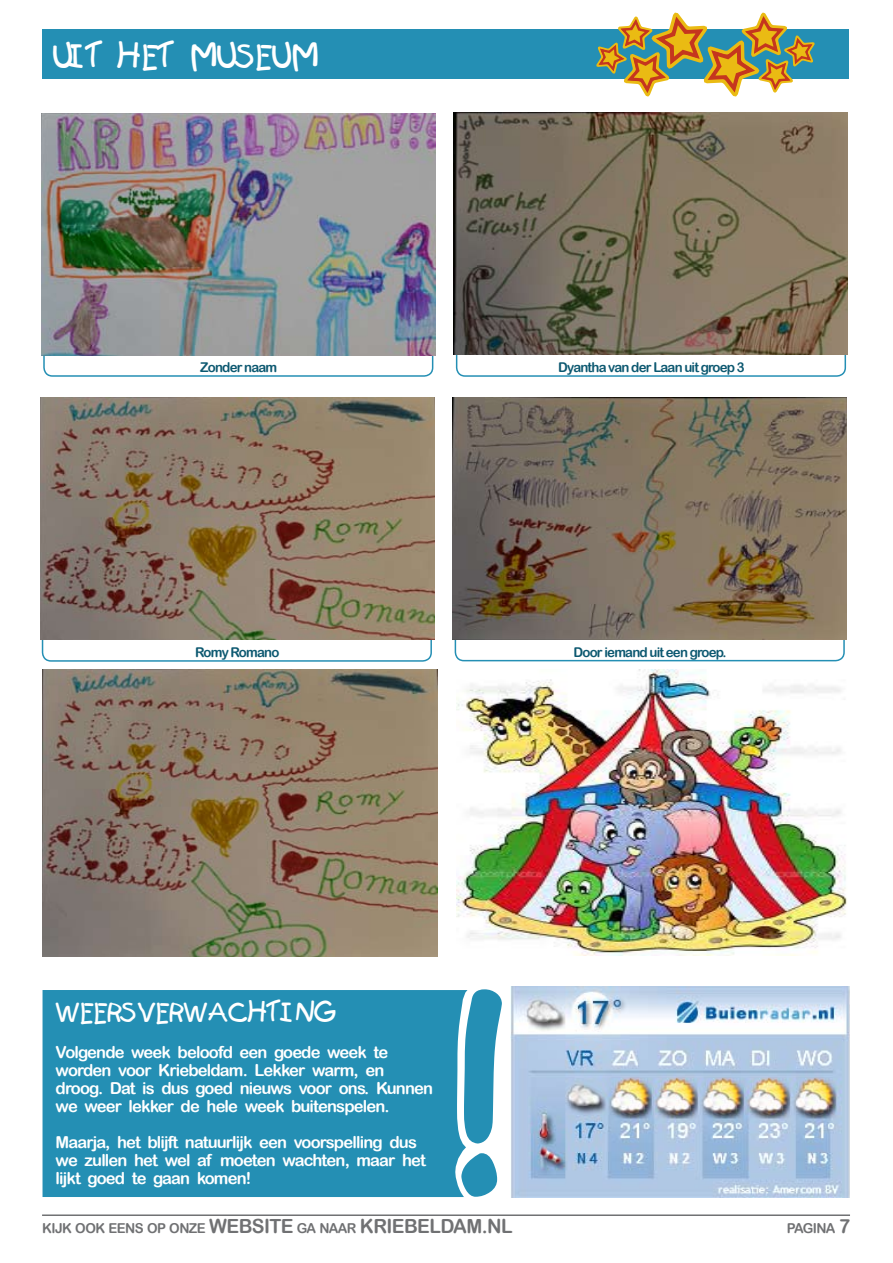
<style>
.page{position:relative;width:893px;height:1263px;background:#fff}
.page>*{position:absolute;margin:0;border:0;box-sizing:border-box;transform-origin:0 0}
.t1{font:33px "Kids Plain";letter-spacing:-.05em;color:#fff}
.t2{font:27px "Kids Plain";letter-spacing:-.05em;color:#fff}
.t3{font:19.5px "Arial Rounded MT Bold";color:#707173}
.t4{font:16.5px/18px "Arial Rounded MT Bold";letter-spacing:-.05em;color:#fff}
.t5{font:13.65px "Arial Rounded MT Bold";letter-spacing:-.045em;color:#707173}
.t6{font:13.5px "Arial Rounded MT Bold";letter-spacing:-.06em;color:#0c5870}
.s1{font-size:19.5px}
</style>
<div class="page">
<hr style="left:42px;top:1214px;width:808px;height:2px;background:#707173">
<div style="left:42px;top:29px;width:806px;height:50px;background:#248fb4"></div>
<svg style="left:596px;top:12px;width:219px;height:101px"></svg>
<div style="left:43px;top:990px;width:437px;height:207px;background:#248fb4"></div>
<svg style="left:442px;top:986px;width:83px;height:229px"></svg>
<img style="left:511px;top:986px;width:338px;height:211px">
<div style="left:456px;top:345px;width:390px;height:32px;border:2px solid #248fb4;border-radius:9px"></div>
<div style="left:43px;top:345px;width:390px;height:32px;border:2px solid #248fb4;border-radius:9px"></div>
<img style="left:41px;top:113px;width:395px;height:242px">
<img style="left:453px;top:113px;width:395px;height:242px">
<div style="left:455px;top:630px;width:390px;height:31px;border:2px solid #248fb4;border-radius:9px"></div>
<img style="left:452px;top:398px;width:395px;height:242px">
<div style="left:42px;top:630px;width:390px;height:32px;border:2px solid #248fb4;border-radius:9px"></div>
<img style="left:40px;top:398px;width:395px;height:242px">
<img style="left:43px;top:670px;width:394px;height:286px">
<img style="left:456px;top:669px;width:391px;height:287px">
<h1 class="t1" style="left:52px;top:35px;width:268px">UIT HET MUSEUM</h1>
<p class="t6" style="left:200px;top:359px;width:79px">Zonder naam</p>
<p class="t6" style="left:558px;top:359px;width:188px">Dyantha van der Laan uit groep 3</p>
<p class="t6" style="left:195px;top:644px;width:86px">Romy Romano</p>
<p class="t6" style="left:574px;top:644px;width:155px">Door iemand uit een groep.</p>
<h2 class="t2" style="left:56px;top:995px;width:284px">WEERSVERWACHTING</h2>
<p class="t4" style="left:56px;top:1043px;width:379px">Volgende week beloofd een goede week te worden voor Kriebeldam. Lekker warm, en droog. Dat is dus goed nieuws voor ons. Kunnen we weer lekker de hele week buitenspelen.</p>
<p class="t4" style="left:56px;top:1133px;width:372px">Maarja, het blijft natuurlijk een voorspelling dus we zullen het wel af moeten wachten, maar het lijkt goed te gaan komen!</p>
<p class="t5" style="left:42px;top:1220px;width:221px">KIJK OOK EENS OP ONZE <span class="s1">WEBSITE</span></p>
<p class="t5" style="left:297px;top:1220px;width:75px">GA NAAR <span class="s1">KRIE</span></p>
<p class="t3" style="left:404px;top:1214px;width:27px">BELDAM</p>
<p class="t3" style="left:482px;top:1214px;width:19px">.NL</p>
<p class="t5" style="left:787px;top:1220px;width:65px">PAGINA <span class="s1">7</span></p>
</div>
